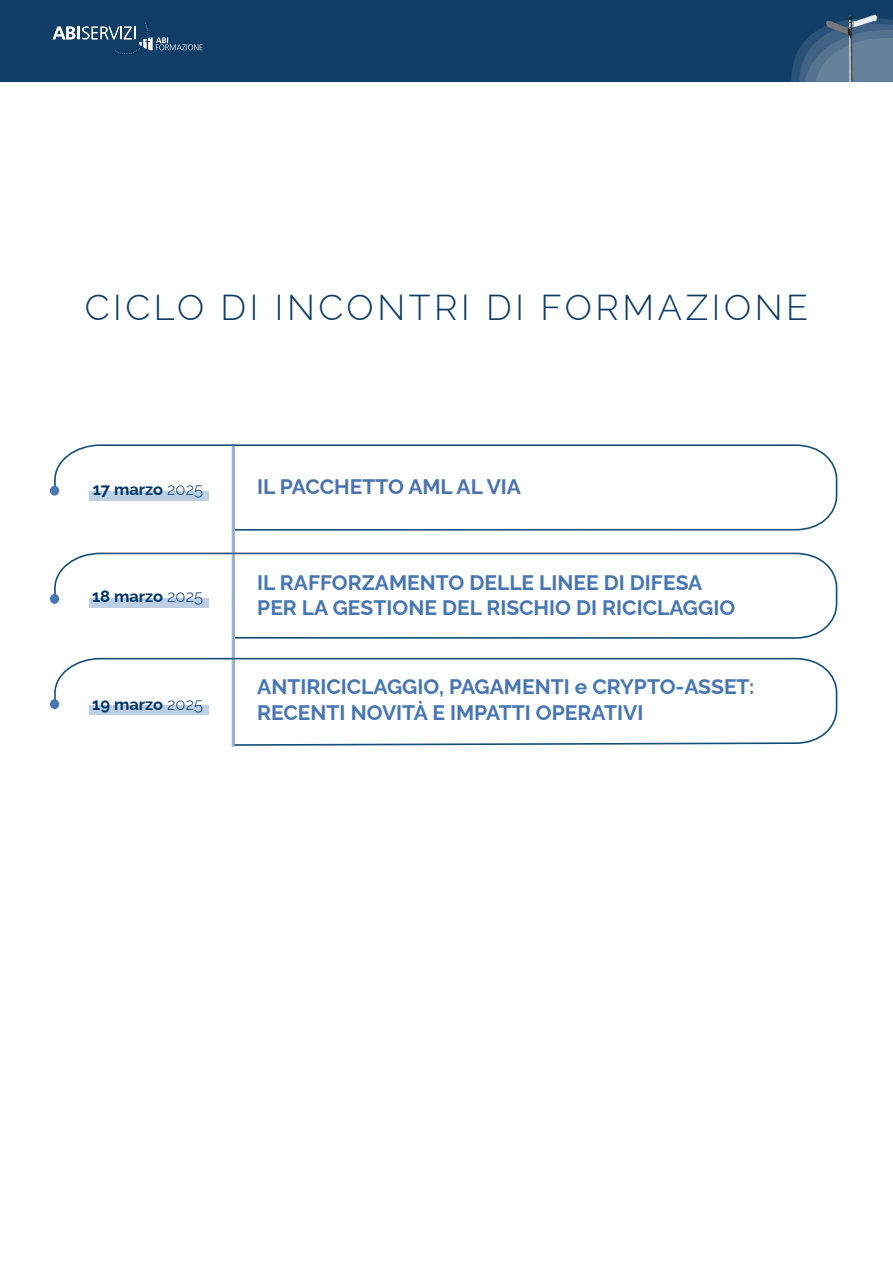
<style>
.page{position:relative;width:893px;height:1263px;background:#fff}
.page>*{position:absolute;margin:0;border:0;box-sizing:border-box;transform-origin:0 0}
.t1{font:300 36px "Raleway";letter-spacing:.1em;color:#0e3c65}
.t2{font:700 21px/25.2px "Raleway";color:#4776b3}
.t3{font:700 21px "Raleway";color:#4c73b0}
.t4{font:700 16.5px "Raleway";color:#003667}
.s1{font-weight:300}
</style>
<div class="page">
<img style="left:0;top:0;width:893px;height:82px">
<svg style="left:53px;top:23px;width:150px;height:31px;background:#34597b"></svg>
<svg style="left:53px;top:444px;width:785px;height:87px"></svg>
<div style="left:50px;top:486px;width:9px;height:10px;background:#4776b3;border-radius:50%"></div>
<svg style="left:54px;top:552px;width:784px;height:87px"></svg>
<div style="left:50px;top:594px;width:9px;height:10px;background:#4776b3;border-radius:50%"></div>
<svg style="left:54px;top:657px;width:784px;height:90px"></svg>
<div style="left:50px;top:699px;width:9px;height:10px;background:#4776b3;border-radius:50%"></div>
<hr style="left:232px;top:444px;width:3px;height:303px;background:#064167">
<h1 class="t1" style="left:85px;top:279px;width:725px">CICLO DI INCONTRI DI FORMAZIONE</h1>
<p class="t4" style="left:93px;top:476px;width:112px">17 marzo <span class="s1">2025</span></p>
<p class="t4" style="left:92px;top:583px;width:113px">18 marzo <span class="s1">2025</span></p>
<p class="t4" style="left:92px;top:691px;width:112px">19 marzo <span class="s1">2025</span></p>
<p class="t3" style="left:257px;top:470px;width:265px">IL PACCHETTO AML AL VIA</p>
<p class="t2" style="left:257px;top:568px;width:479px">IL RAFFORZAMENTO DELLE LINEE DI DIFESA<br>PER LA GESTIONE DEL RISCHIO DI RICICLAGGIO</p>
<p class="t2" style="left:257px;top:672px;width:499px">ANTIRICICLAGGIO, PAGAMENTI e CRYPTO-ASSET:<br>RECENTI NOVITÀ E IMPATTI OPERATIVI</p>
</div>
